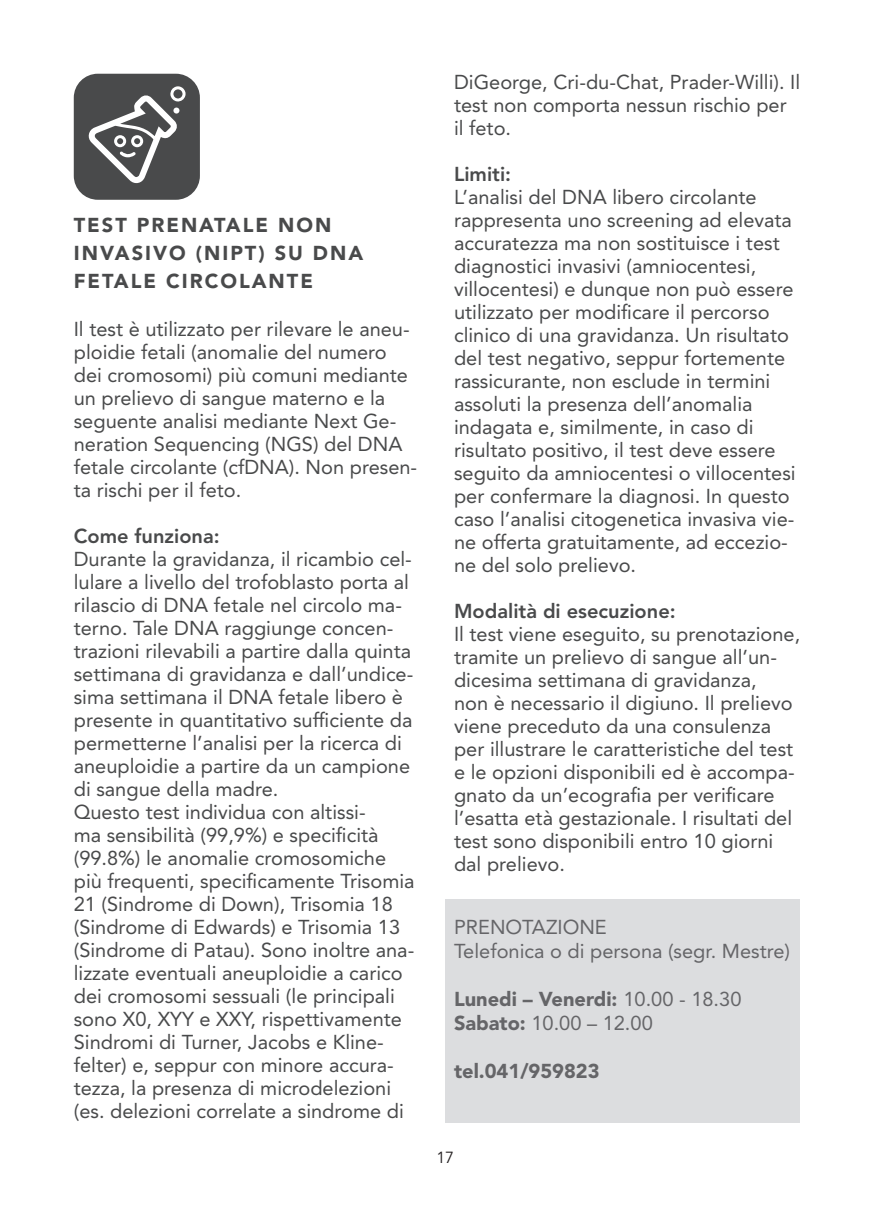
<style>
.page{position:relative;width:874px;height:1225px;background:#fff}
.page>*{position:absolute;margin:0;border:0;box-sizing:border-box;transform-origin:0 0}
.t1{font:20px/23px "Avenir LT Std";color:#494a4b}
.t2{font:900 20px/24px "Avenir LT Std";color:#656568}
.t3{font:900 20px/28px "Avenir LT Std";letter-spacing:.1em;color:#494a4b}
.t4{font:20px/24px "Avenir LT Std";color:#656568}
.t5{font:800 20px "Avenir LT Std";color:#494a4b}
.t6{font:16px "Avenir LT Std";color:#231f20}
.s1{font-weight:400}
</style>
<div class="page">
<div style="left:445px;top:899px;width:354px;height:224px;background:#dcdddf"></div>
<div style="left:74px;top:74px;width:126px;height:126px;background:#494a4b;border-radius:24px"></div>
<svg style="left:88px;top:86px;width:97px;height:98px"></svg>
<p class="t3" style="left:74px;top:210px;width:291px">TEST PRENATALE NON<br>INVASIVO (NIPT) SU DNA<br>FETALE CIRCOLANTE</p>
<p class="t1" style="left:74px;top:317px;width:345px">Il test è utilizzato per rilevare le aneu&shy;ploidie fetali (anomalie del numero dei cromosomi) più comuni mediante un prelievo di sangue materno e la seguente analisi mediante Next Ge&shy;neration Sequencing (NGS) del DNA fetale circolante (cfDNA). Non presen&shy;ta rischi per il feto.</p>
<p class="t5" style="left:74px;top:524px;width:147px">Come funziona:</p>
<p class="t1" style="left:74px;top:547px;width:342px">Durante la gravidanza, il ricambio cel&shy;lulare a livello del trofoblasto porta al rilascio di DNA fetale nel circolo ma&shy;terno. Tale DNA raggiunge concen&shy;trazioni rilevabili a partire dalla quinta settimana di gravidanza e dall’undice&shy;sima settimana il DNA fetale libero è presente in quantitativo sufficiente da permetterne l’analisi per la ricerca di aneuploidie a partire da un campione di sangue della madre.<br>Questo test individua con altissi-<br>ma sensibilità (99,9%) e specificità (99.8%) le anomalie cromosomiche più frequenti, specificamente Trisomia 21 (Sindrome di Down), Trisomia 18 (Sindrome di Edwards) e Trisomia 13 (Sindrome di Patau). Sono inoltre ana&shy;lizzate eventuali aneuploidie a carico dei cromosomi sessuali (le principali sono X0, XYY e XXY, rispettivamente Sindromi di Turner, Jacobs e Kline&shy;felter) e, seppur con minore accura&shy;tezza, la presenza di microdelezioni (es. delezioni correlate a sindrome di</p>
<p class="t1" style="left:454px;top:71px;width:347px">DiGeorge, Cri-du-Chat, Prader-Willi). Il test non comporta nessun rischio per il feto.</p>
<p class="t5" style="left:454px;top:162px;width:59px">Limiti:</p>
<p class="t1" style="left:454px;top:186px;width:343px">L’analisi del DNA libero circolante rappresenta uno screening ad elevata accuratezza ma non sostituisce i test diagnostici invasivi (amniocentesi, villocentesi) e dunque non può essere utilizzato per modificare il percorso clinico di una gravidanza. Un risultato del test negativo, seppur fortemente rassicurante, non esclude in termini assoluti la presenza dell’anomalia indagata e, similmente, in caso di risultato positivo, il test deve essere seguito da amniocentesi o villocentesi per confermare la diagnosi. In questo caso l’analisi citogenetica invasiva vie&shy;ne offerta gratuitamente, ad eccezio&shy;ne del solo prelievo.</p>
<p class="t5" style="left:454px;top:599px;width:223px">Modalità di esecuzione:</p>
<p class="t1" style="left:454px;top:623px;width:347px">Il test viene eseguito, su prenotazione, tramite un prelievo di sangue all’un&shy;dicesima settimana di gravidanza,<br>non è necessario il digiuno. Il prelievo viene preceduto da una consulenza per illustrare le caratteristiche del test e le opzioni disponibili ed è accompa&shy;gnato da un’ecografia per verificare l’esatta età gestazionale. I risultati del test sono disponibili entro 10 giorni dal prelievo.</p>
<p class="t4" style="left:454px;top:915px;width:337px">PRENOTAZIONE<br>Telefonica o di persona (segr. Mestre)</p>
<p class="t2" style="left:454px;top:987px;width:289px">Lunedi – Venerdi: <span class="s1">10.00 - 18.30<br></span>Sabato: <span class="s1">10.00 – 12.00</span></p>
<p class="t2" style="left:454px;top:1059px;width:147px">tel.041/959823</p>
<p class="t6" style="left:436px;top:1148px;width:19px">17</p>
</div>
